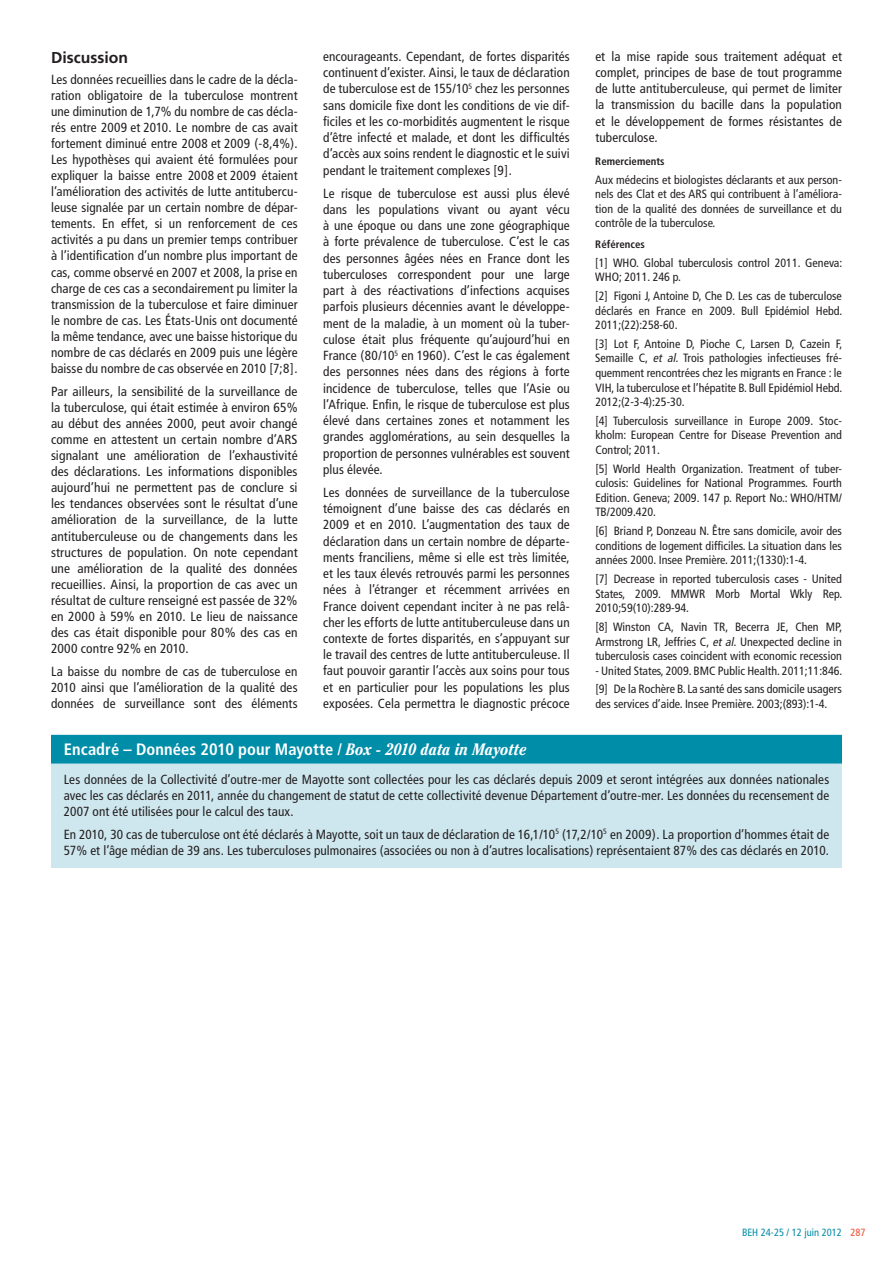
<style>
.page{position:relative;width:893px;height:1263px;background:#fff}
.page>*{position:absolute;margin:0;border:0;box-sizing:border-box;transform-origin:0 0}
.t1{font:700 condensed 16.5px "Frutiger";letter-spacing:.005em;color:#fff}
.t2{font:700 15.75px "Frutiger";color:#231f20}
.t3{font:condensed 13.2px/16.2px "Frutiger";letter-spacing:.01em;color:#231f20;text-align:justify}
.t4{font:condensed 12px/14.5px "Frutiger";color:#231f20;text-align:justify}
.t5{font:700 condensed 10.8px "Frutiger";color:#231f20}
.t6{font:condensed 10.5px "Frutiger";color:#008da8}
.s1{font-style:italic}
.s2{font-family:"Cheltenham";font-style:italic}
.s3{color:#ef5032}
</style>
<div class="page">
<div style="left:51px;top:736px;width:791px;height:131px;background:#cee7ee"></div>
<div style="left:51px;top:735px;width:791px;height:28px;background:#008da8"></div>
<p class="t2" style="left:51px;top:49px;width:78px">Discussion</p>
<p class="t3" style="left:51px;top:71px;width:248px">Les données recueillies dans le cadre de la décla&shy;ration obligatoire de la tuberculose montrent une diminution de 1,7% du nombre de cas décla&shy;rés entre 2009 et 2010. Le nombre de cas avait fortement diminué entre 2008 et 2009 (-8,4%).<br>Les hypothèses qui avaient été formulées pour expliquer la baisse entre 2008 et 2009 étaient l’amélioration des activités de lutte antitubercu&shy;leuse signalée par un certain nombre de dépar&shy;tements. En effet, si un renforcement de ces activités a pu dans un premier temps contribuer à l’identification d’un nombre plus important de cas, comme observé en 2007 et 2008, la prise en charge de ces cas a secondairement pu limiter la transmission de la tuberculose et faire diminuer le nombre de cas. Les États-Unis ont documenté la même tendance, avec une baisse historique du nombre de cas déclarés en 2009 puis une légère baisse du nombre de cas observée en 2010 [7;8].</p>
<p class="t3" style="left:51px;top:383px;width:248px">Par ailleurs, la sensibilité de la surveillance de la tuberculose, qui était estimée à environ 65% au début des années 2000, peut avoir changé comme en attestent un certain nombre d’ARS signalant une amélioration de l’exhaustivité des déclarations. Les informations disponibles aujourd’hui ne permettent pas de conclure si les tendances observées sont le résultat d’une amélioration de la surveillance, de la lutte antituberculeuse ou de changements dans les structures de population. On note cependant une amélioration de la qualité des données recueillies. Ainsi, la proportion de cas avec un résultat de culture renseigné est passée de 32% en 2000 à 59% en 2010. Le lieu de naissance des cas était disponible pour 80% des cas en 2000 contre 92% en 2010.</p>
<p class="t3" style="left:51px;top:663px;width:248px">La baisse du nombre de cas de tuberculose en 2010 ainsi que l’amélioration de la qualité des données de surveillance sont des éléments</p>
<p class="t3" style="left:323px;top:48px;width:248px">encourageants. Cependant, de fortes disparités continuent d’exister. Ainsi, le taux de déclaration de tuberculose est de 155/10<sup>5</sup> chez les personnes sans domicile fixe dont les conditions de vie dif&shy;ficiles et les co-morbidités augmentent le risque d’être infecté et malade, et dont les difficultés d’accès aux soins rendent le diagnostic et le suivi pendant le traitement complexes [9].</p>
<p class="t3" style="left:323px;top:185px;width:248px">Le risque de tuberculose est aussi plus élevé dans les populations vivant ou ayant vécu à une époque ou dans une zone géographique à forte prévalence de tuberculose. C’est le cas des personnes âgées nées en France dont les tuberculoses correspondent pour une large part à des réactivations d’infections acquises parfois plusieurs décennies avant le développe&shy;ment de la maladie, à un moment où la tuber&shy;culose était plus fréquente qu’aujourd’hui en France (80/10<sup>5</sup> en 1960). C’est le cas également des personnes nées dans des régions à forte incidence de tuberculose, telles que l’Asie ou l’Afrique. Enfin, le risque de tuberculose est plus élevé dans certaines zones et notamment les grandes agglomérations, au sein desquelles la proportion de personnes vulnérables est souvent plus élevée.</p>
<p class="t3" style="left:323px;top:484px;width:248px">Les données de surveillance de la tuberculose témoignent d’une baisse des cas déclarés en 2009 et en 2010. L’augmentation des taux de déclaration dans un certain nombre de départe&shy;ments franciliens, même si elle est très limitée, et les taux élevés retrouvés parmi les personnes nées à l’étranger et récemment arrivées en France doivent cependant inciter à ne pas relâ&shy;cher les efforts de lutte antituberculeuse dans un contexte de fortes disparités, en s’appuyant sur le travail des centres de lutte antituberculeuse. Il faut pouvoir garantir l’accès aux soins pour tous et en particulier pour les populations les plus exposées. Cela permettra le diagnostic précoce</p>
<p class="t3" style="left:595px;top:48px;width:248px">et la mise rapide sous traitement adéquat et complet, principes de base de tout programme de lutte antituberculeuse, qui permet de limiter la transmission du bacille dans la population et le développement de formes résistantes de tuberculose.</p>
<p class="t5" style="left:595px;top:155px;width:71px">Remerciements</p>
<p class="t4" style="left:595px;top:172px;width:248px">Aux médecins et biologistes déclarants et aux person&shy;nels des Clat et des ARS qui contribuent à l’améliora&shy;tion de la qualité des données de surveillance et du contrôle de la tuberculose.</p>
<p class="t5" style="left:595px;top:238px;width:51px">Références</p>
<p class="t4" style="left:595px;top:255px;width:249px">[1] WHO. Global tuberculosis control 2011. Geneva:<br>WHO; 2011. 246 p.</p>
<p class="t4" style="left:595px;top:289px;width:249px">[2] Figoni J, Antoine D, Che D. Les cas de tuberculose déclarés en France en 2009. Bull Epidémiol Hebd.<br>2011;(22):258-60.</p>
<p class="t4" style="left:595px;top:336px;width:249px">[3] Lot F, Antoine D, Pioche C, Larsen D, Cazein F, Semaille C, <span class="s1">et al.</span> Trois pathologies infectieuses fré&shy;quemment rencontrées chez les migrants en France : le VIH, la tuberculose et l’hépatite B. Bull Epidémiol Hebd.<br>2012;(2-3-4):25-30.</p>
<p class="t4" style="left:595px;top:413px;width:248px">[4] Tuberculosis surveillance in Europe 2009. Stoc&shy;kholm: European Centre for Disease Prevention and Control; 2011.</p>
<p class="t4" style="left:595px;top:461px;width:248px">[5] World Health Organization. Treatment of tuber&shy;culosis: Guidelines for National Programmes. Fourth Edition. Geneva; 2009. 147 p. Report No.: WHO/HTM/ TB/2009.420.</p>
<p class="t4" style="left:595px;top:524px;width:248px">[6] Briand P, Donzeau N. Être sans domicile, avoir des conditions de logement difficiles. La situation dans les années 2000. Insee Première. 2011;(1330):1-4.</p>
<p class="t4" style="left:595px;top:572px;width:249px">[7] Decrease in reported tuberculosis cases - United States, 2009. MMWR Morb Mortal Wkly Rep.<br>2010;59(10):289-94.</p>
<p class="t4" style="left:595px;top:620px;width:249px">[8] Winston CA, Navin TR, Becerra JE, Chen MP, Armstrong LR, Jeffries C, <span class="s1">et al.</span> Unexpected decline in tuberculosis cases coincident with economic recession</p>
<p class="t4" style="left:595px;top:661px;width:249px;line-height:18.8px">- United States, 2009. BMC Public Health. 2011;11:846. [9] De la Rochère B. La santé des sans domicile usagers</p>
<p class="t4" style="left:595px;top:697px;width:234px">des services d’aide. Insee Première. 2003;(893):1-4.</p>
<p class="t1" style="left:64px;top:739px;width:464px">Encadré – Données 2010 pour Mayotte / <span class="s2">Box - 2010 data in Mayotte</span></p>
<p class="t3" style="left:64px;top:771px;width:767px">Les données de la Collectivité d’outre-mer de Mayotte sont collectées pour les cas déclarés depuis 2009 et seront intégrées aux données nationales avec les cas déclarés en 2011, année du changement de statut de cette collectivité devenue Département d’outre-mer. Les données du recensement de 2007 ont été utilisées pour le calcul des taux.</p>
<p class="t3" style="left:64px;top:826px;width:767px">En 2010, 30 cas de tuberculose ont été déclarés à Mayotte, soit un taux de déclaration de 16,1/10<sup>5</sup> (17,2/10<sup>5</sup> en 2009). La proportion d’hommes était de<br>57% et l’âge médian de 39 ans. Les tuberculoses pulmonaires (associées ou non à d’autres localisations) représentaient 87% des cas déclarés en 2010.</p>
<p class="t6" style="left:742px;top:1226px;width:125px">BEH 24-25 / 12 juin 2012 <span class="s3">287</span></p>
</div>
